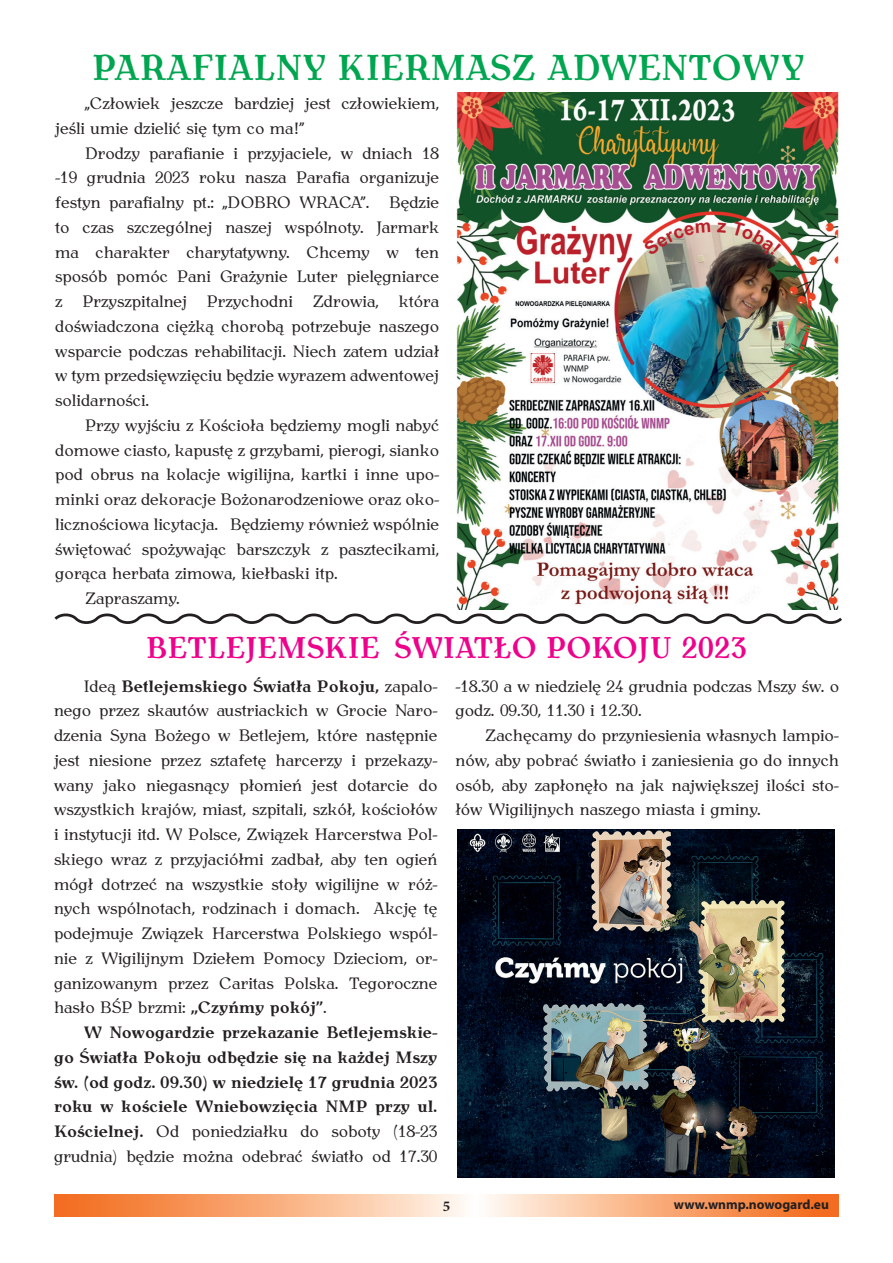
<style>
.page{position:relative;width:893px;height:1263px;background:#fff}
.page>*{position:absolute;margin:0;border:0;box-sizing:border-box;transform-origin:0 0}
.t1{font:700 36px "Antykwa Torunska";color:#00a54f;scale:.95 1}
.t2{font:700 30px "Antykwa Torunska";color:#ed028c;scale:.95 1}
.t3{font:16.5px/24.8px "Antykwa Torunska";color:#231f20;text-align:justify}
.t4{font:700 16.5px/24.8px "Antykwa Torunska";color:#231f20;text-align:justify}
.t5{font:700 15px "Minion Pro";color:#231f20}
.t6{font:700 13.5px "Myriad Pro";color:#231f20}
.s1{font-weight:700}
.s2{font-weight:400}
</style>
<div class="page">
<svg style="left:54px;top:1195px;width:785px;height:21px;background:#f8ae7f"></svg>
<svg style="left:54px;top:613px;width:788px;height:11px"></svg>
<img style="left:456px;top:93px;width:383px;height:516px">
<img style="left:458px;top:829px;width:377px;height:349px">
<h1 class="t1" style="left:92px;top:41px;width:751px">PARAFIALNY KIERMASZ ADWENTOWY</h1>
<p class="t3" style="left:55px;top:90px;width:385px;text-indent:30px">„Człowiek jeszcze bardziej jest człowiekiem, jeśli umie dzielić się tym co ma!”</p>
<p class="t3" style="left:55px;top:139px;width:385px;text-indent:30px">Drodzy parafianie i przyjaciele, w dniach 18 -19 grudnia 2023 roku nasza Parafia organizuje festyn parafialny pt.: „DOBRO WRACA”. Będzie to czas szczególnej naszej wspólnoty. Jarmark ma charakter charytatywny. Chcemy w ten sposób pomóc Pani Grażynie Luter pielęgniarce z Przyszpitalnej Przychodni Zdrowia, która doświadczona ciężką chorobą potrzebuje naszego wsparcie podczas rehabilitacji. Niech zatem udział w tym przedsięwzięciu będzie wyrazem adwentowej solidarności.</p>
<p class="t3" style="left:85px;top:412px;width:356px">Przy wyjściu z Kościoła będziemy mogli nabyć</p>
<p class="t3" style="left:55px;top:436px;width:385px">domowe ciasto, kapustę z grzybami, pierogi, sianko</p>
<p class="t3" style="left:55px;top:461px;width:385px">pod obrus na kolacje wigilijna, kartki i inne upo-</p>
<p class="t3" style="left:55px;top:486px;width:385px">minki oraz dekoracje Bożonarodzeniowe oraz oko-</p>
<p class="t3" style="left:55px;top:511px;width:385px">licznościowa licytacja. Będziemy również wspólnie</p>
<p class="t3" style="left:55px;top:535px;width:385px">świętować spożywając barszczyk z pasztecikami,</p>
<p class="t3" style="left:55px;top:560px;width:284px">gorąca herbata zimowa, kiełbaski itp.</p>
<p class="t3" style="left:85px;top:585px;width:96px">Zapraszamy.</p>
<h2 class="t2" style="left:146px;top:626px;width:634px">BETLEJEMSKIE ŚWIATŁO POKOJU 2023</h2>
<p class="t3" style="left:54px;top:672px;width:385px;text-indent:30px">Ideą <span class="s1">Betlejemskiego Światła Pokoju,</span> zapalo&shy;nego przez skautów austriackich w Grocie Naro&shy;dzenia Syna Bożego w Betlejem, które następnie jest niesione przez sztafetę harcerzy i przekazy&shy;wany jako niegasnący płomień jest dotarcie do wszystkich krajów, miast, szpitali, szkół, kościołów i instytucji itd. W Polsce, Związek Harcerstwa Pol&shy;skiego wraz z przyjaciółmi zadbał, aby ten ogień mógł dotrzeć na wszystkie stoły wigilijne w róż&shy;nych wspólnotach, rodzinach i domach. Akcję tę podejmuje Związek Harcerstwa Polskiego wspól&shy;nie z Wigilijnym Dziełem Pomocy Dzieciom, or&shy;ganizowanym przez Caritas Polska. Tegoroczne hasło BŚP brzmi: <span class="s1">„Czyńmy pokój”</span>.</p>
<p class="t4" style="left:54px;top:1019px;width:385px;text-indent:30px">W Nowogardzie przekazanie Betlejemskie&shy;go Światła Pokoju odbędzie się na każdej Mszy św. (od godz. 09.30) w niedzielę 17 grudnia 2023 roku w kościele Wniebowzięcia NMP przy ul.<br>Kościelnej. <span class="s2">Od poniedziałku do soboty (18-23 grudnia) będzie można odebrać światło od 17.30</span></p>
<p class="t3" style="left:455px;top:672px;width:385px">-18.30 a w niedzielę 24 grudnia podczas Mszy św. o godz. 09.30, 11.30 i 12.30.</p>
<p class="t3" style="left:455px;top:722px;width:385px;text-indent:30px">Zachęcamy do przyniesienia własnych lampio&shy;nów, aby pobrać światło i zaniesienia go do innych osób, aby zapłonęło na jak największej ilości sto&shy;łów Wigilijnych naszego miasta i gminy.</p>
<p class="t5" style="left:443px;top:1196px;width:9px">5</p>
<p class="t6" style="left:674px;top:1196px;width:156px">www.wnmp.nowogard.eu</p>
</div>
